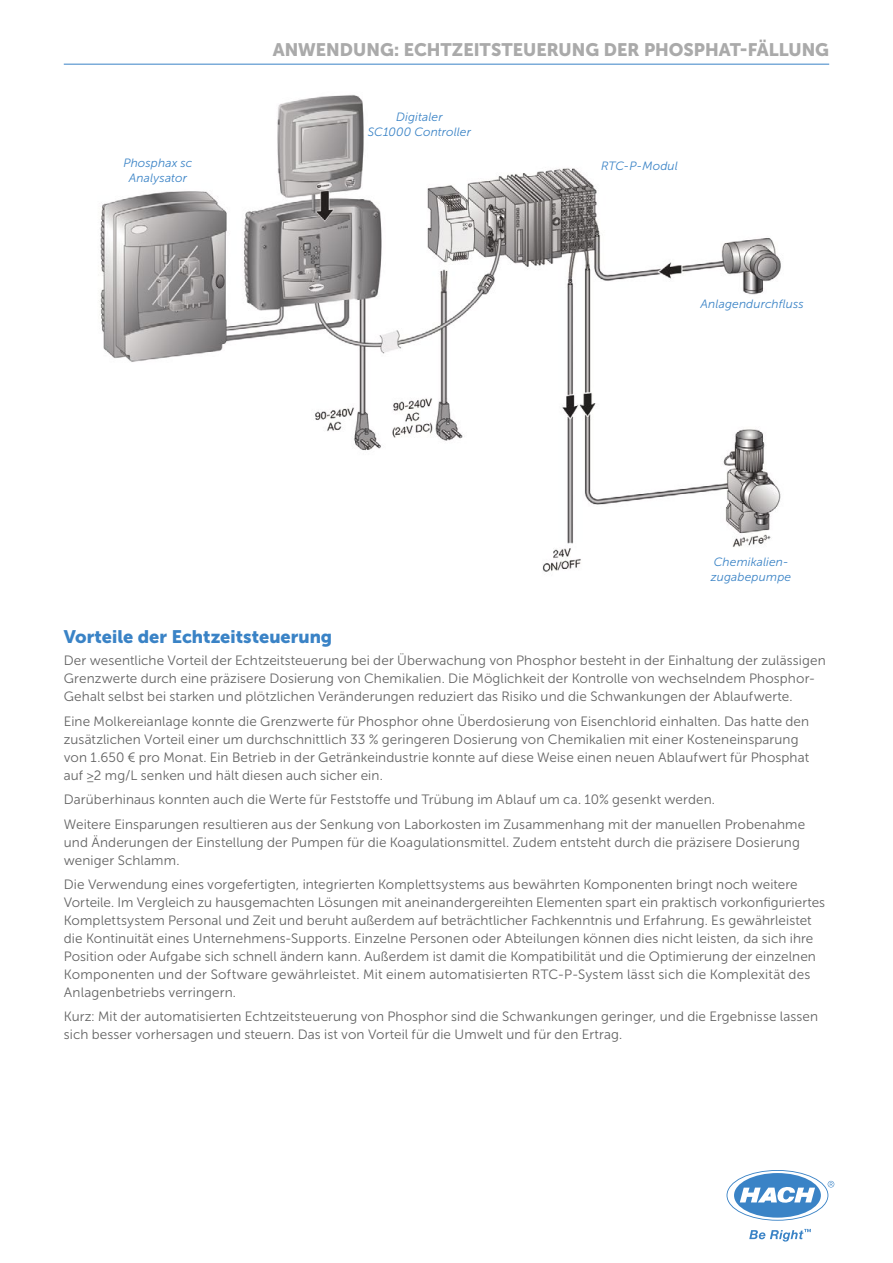
<style>
.page{position:relative;width:893px;height:1263px;background:#fff}
.page>*{position:absolute;margin:0;border:0;box-sizing:border-box;transform-origin:0 0}
.t1{font:18px "Museo Sans Cyrl 900";color:#aaa}
.t2{font:18px "Museo Sans Cyrl 900";color:#3a83c6}
.t3{font:13.5px/18px "Museo Sans Cyrl 300";letter-spacing:.01em;color:#636363}
.t4{font:italic 12px/15px "Museo Sans Cyrl 300";letter-spacing:.015em;color:#3a83c6;text-align:center}
</style>
<div class="page">
<hr style="left:64px;top:64px;width:765px;height:1px;background:#3a83c6">
<img style="left:99px;top:95px;width:682px;height:477px">
<svg style="left:727px;top:1171px;width:107px;height:49px"></svg>
<svg style="left:749px;top:1229px;width:62px;height:12px"></svg>
<h1 class="t1" style="left:273px;top:39px;width:558px">ANWENDUNG: ECHTZEITSTEUERUNG DER PHOSPHAT-FÄLLUNG</h1>
<p class="t4" style="left:123px;top:155px;width:70px">Phosphax sc<br>Analysator</p>
<p class="t4" style="left:368px;top:110px;width:105px">Digitaler<br>SC1000 Controller</p>
<p class="t4" style="left:601px;top:159px;width:78px">RTC-P-Modul</p>
<p class="t4" style="left:700px;top:296px;width:105px">Anlagendurchfluss</p>
<p class="t4" style="left:711px;top:554px;width:82px;text-align:left">Chemikalien&shy;zugabepumpe</p>
<h1 class="t2" style="left:64px;top:626px;width:270px">Vorteile der Echtzeitsteuerung</h1>
<p class="t3" style="left:64px;top:652px;width:763px">Der wesentliche Vorteil der Echtzeitsteuerung bei der Überwachung von Phosphor besteht in der Einhaltung der zulässigen<br>Grenzwerte durch eine präzisere Dosierung von Chemikalien. Die Möglichkeit der Kontrolle von wechselndem Phosphor-<br>Gehalt selbst bei starken und plötzlichen Veränderungen reduziert das Risiko und die Schwankungen der Ablaufwerte.</p>
<p class="t3" style="left:64px;top:712px;width:747px">Eine Molkereianlage konnte die Grenzwerte für Phosphor ohne Überdosierung von Eisenchlorid einhalten. Das hatte den zusätzlichen Vorteil einer um durchschnittlich 33 % geringeren Dosierung von Chemikalien mit einer Kosteneinsparung von 1.650 € pro Monat. Ein Betrieb in der Getränkeindustrie konnte auf diese Weise einen neuen Ablaufwert für Phosphat auf ≥2 mg/L senken und hält diesen auch sicher ein.</p>
<p class="t3" style="left:64px;top:787px;width:743px;line-height:24.5px">Darüberhinaus konnten auch die Werte für Feststoffe und Trübung im Ablauf um ca. 10% gesenkt werden.<br>Weitere Einsparungen resultieren aus der Senkung von Laborkosten im Zusammenhang mit der manuellen Probenahme</p>
<p class="t3" style="left:64px;top:833px;width:738px">und Änderungen der Einstellung der Pumpen für die Koagulationsmittel. Zudem entsteht durch die präzisere Dosierung weniger Schlamm.</p>
<p class="t3" style="left:64px;top:875px;width:763px">Die Verwendung eines vorgefertigten, integrierten Komplettsystems aus bewährten Komponenten bringt noch weitere Vorteile. Im Vergleich zu hausgemachten Lösungen mit aneinandergereihten Elementen spart ein praktisch vorkonfiguriertes Komplettsystem Personal und Zeit und beruht außerdem auf beträchtlicher Fachkenntnis und Erfahrung. Es gewährleistet die Kontinuität eines Unternehmens-Supports. Einzelne Personen oder Abteilungen können dies nicht leisten, da sich ihre Position oder Aufgabe sich schnell ändern kann. Außerdem ist damit die Kompatibilität und die Optimierung der einzelnen Komponenten und der Software gewährleistet. Mit einem automatisierten RTC-P-System lässt sich die Komplexität des Anlagenbetriebs verringern.</p>
<p class="t3" style="left:64px;top:1008px;width:756px">Kurz: Mit der automatisierten Echtzeitsteuerung von Phosphor sind die Schwankungen geringer, und die Ergebnisse lassen sich besser vorhersagen und steuern. Das ist von Vorteil für die Umwelt und für den Ertrag.</p>
</div>
